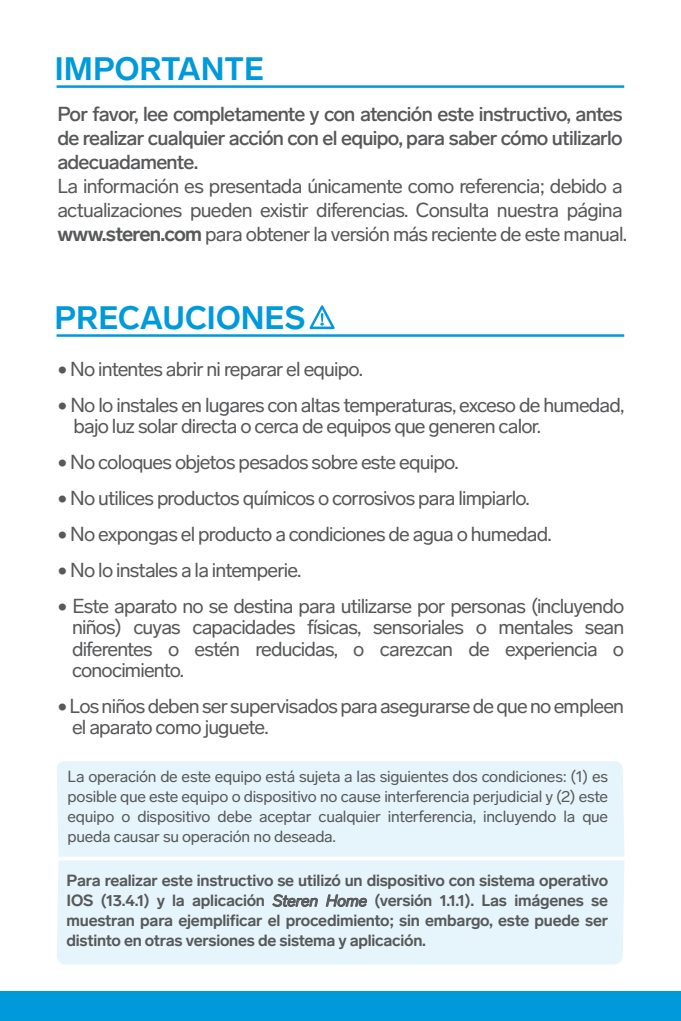
<style>
.page{position:relative;width:681px;height:1021px;background:#fff}
.page>*{position:absolute;margin:0;border:0;box-sizing:border-box;transform-origin:0 0}
.t1{font:700 32px "Lab Grotesque";color:#009ada}
.t2{font:20px/21.2px "Lab Grotesque";letter-spacing:-.04em;color:#57585a}
.t3{font:500 20px/24px "Lab Grotesque";letter-spacing:-.035em;color:#57585a;text-align:justify}
.t4{font:700 16px/20px "Lab Grotesque";letter-spacing:-.015em;color:#57585a;text-align:justify}
.t5{font:16px/20px "Lab Grotesque";letter-spacing:-.015em;color:#57585a;text-align:justify}
.s1{font-weight:700}
.s2{font-weight:400;font-style:italic}
</style>
<div class="page">
<div style="left:0;top:991px;width:680px;height:29px;background:#009ada"></div>
<svg style="left:309px;top:305px;width:25px;height:24px"></svg>
<hr style="left:56px;top:334px;width:568px;height:3px;background:#009ada">
<hr style="left:56px;top:85px;width:568px;height:3px;background:#009ada">
<div style="left:57px;top:761px;width:567px;height:95px;background:#e6f5fb"></div>
<div style="left:57px;top:860px;width:567px;height:104px;background:#e6f5fb"></div>
<svg style="left:272px;top:894px;width:46px;height:16px"></svg>
<svg style="left:325px;top:894px;width:42px;height:13px"></svg>
<h1 class="t1" style="left:54px;top:50px;width:211px">IMPORTANTE</h1>
<p class="t3" style="left:57px;top:102px;width:566px">Por favor, lee completamente y con atención este instructivo, antes de realizar cualquier acción con el equipo, para saber cómo utilizarlo adecuadamente.</p>
<p class="t2" style="left:57px;top:174px;width:571px;line-height:24px">La información es presentada únicamente como referencia; debido a actualizaciones pueden existir diferencias. Consulta nuestra página <span class="s1">www.steren.com</span> para obtener la versión más reciente de este manual.</p>
<h1 class="t1" style="left:54px;top:298px;width:252px">PRECAUCIONES</h1>
<p class="t2" style="left:57px;top:358px;width:307px">• No intentes abrir ni reparar el equipo.</p>
<p class="t2" style="left:74px;top:394px;width:552px;text-indent:-16px">• No lo instales en lugares con altas temperaturas, exceso de humedad, bajo luz solar directa o cerca de equipos que generen calor.</p>
<p class="t2" style="left:57px;top:451px;width:402px">• No coloques objetos pesados sobre este equipo.</p>
<p class="t2" style="left:57px;top:487px;width:474px">• No utilices productos químicos o corrosivos para limpiarlo.</p>
<p class="t2" style="left:57px;top:523px;width:495px">• No expongas el producto a condiciones de agua o humedad.</p>
<p class="t2" style="left:57px;top:559px;width:245px">• No lo instales a la intemperie.</p>
<p class="t2" style="left:72px;top:595px;width:553px;text-align:justify;text-indent:-15px">• Este aparato no se destina para utilizarse por personas (incluyendo niños) cuyas capacidades físicas, sensoriales o mentales sean diferentes o estén reducidas, o carezcan de experiencia o conocimiento.</p>
<p class="t2" style="left:72px;top:695px;width:553px;text-indent:-15px">• Los niños deben ser supervisados para asegurarse de que no empleen el aparato como juguete.</p>
<p class="t5" style="left:68px;top:766px;width:542px">La operación de este equipo está sujeta a las siguientes dos condiciones: (1) es posible que este equipo o dispositivo no cause interferencia perjudicial y (2) este equipo o dispositivo debe aceptar cualquier interferencia, incluyendo la que pueda causar su operación no deseada.</p>
<p class="t4" style="left:67px;top:870px;width:543px">Para realizar este instructivo se utilizó un dispositivo con sistema operativo IOS (13.4.1) y la aplicación <span class="s2">Steren Home</span> (versión 1.1.1). Las imágenes se muestran para ejemplificar el procedimiento; sin embargo, este puede ser distinto en otras versiones de sistema y aplicación.</p>
</div>
